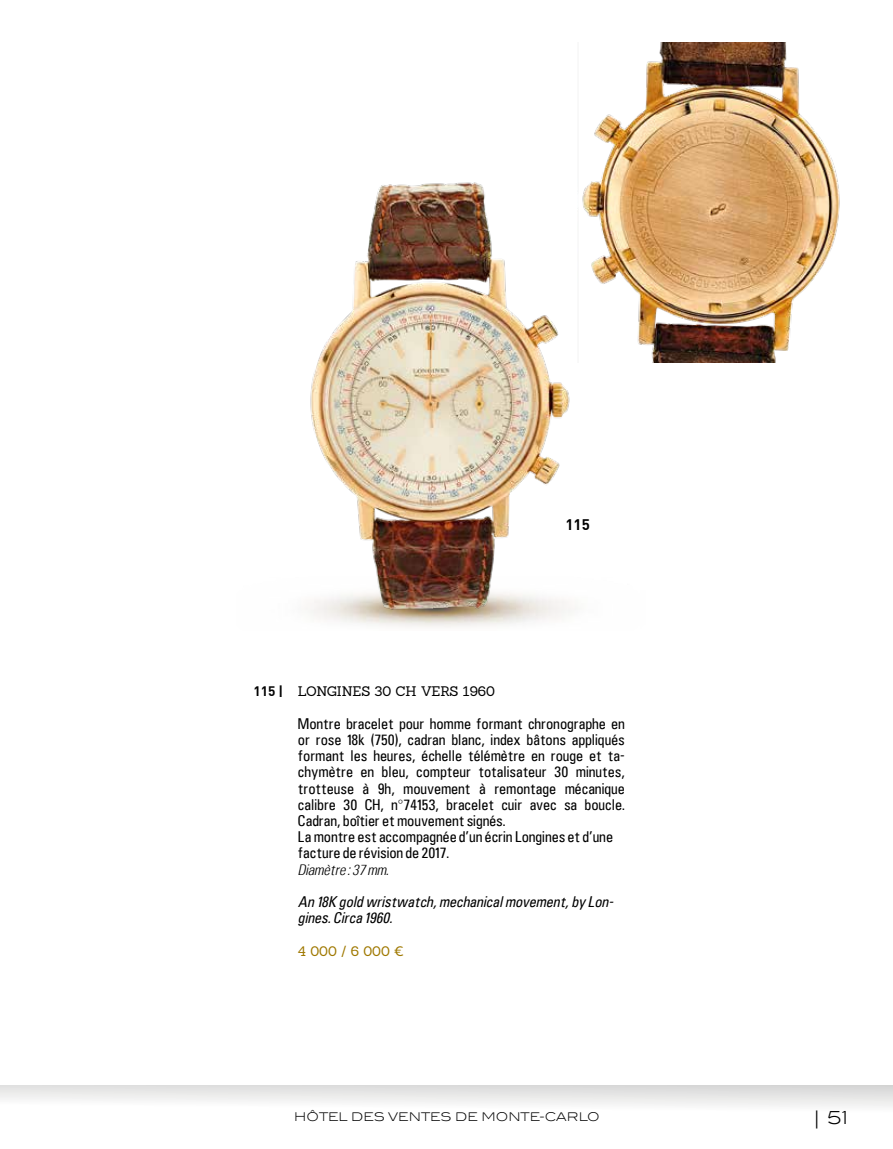
<style>
.page{position:relative;width:893px;height:1149px;background:#fff}
.page>*{position:absolute;margin:0;border:0;box-sizing:border-box;transform-origin:0 0}
.t1{font:300 18px "Blair ITC";color:#000}
.t2{font:700 15px "DIN";color:#000}
.t3{font:condensed 13.5px/16.2px "Uniform";color:#000}
.t4{font:italic condensed 13.5px/16.2px "Uniform";color:#000}
.t5{font:13.5px "Sanchez";letter-spacing:-.005em;color:#000}
.t6{font:italic 300 13.5px "Uniform Cond";color:#000}
.t7{font:13.5px "Sanchez";color:#9f7800}
.t8{font:300 12px "Blair ITC";color:#000}
.s1{font-family:"DIN";font-weight:700}
.s2{font-family:"Minion Pro";font-weight:400}
</style>
<div class="page">
<div style="left:0;top:1085px;width:893px;height:63px;background:linear-gradient(to bottom,#e8e8e8,#fff)"></div>
<img style="left:303px;top:182px;width:273px;height:433px">
<img style="left:582px;top:43px;width:258px;height:319px">
<p class="t2" style="left:565px;top:515px;width:26px">115</p>
<p class="t5" style="left:253px;top:682px;width:243px"><span class="s1">115 |</span> LONGINES 30 CH VERS 1960</p>
<p class="t3" style="left:298px;top:715px;width:328px">Montre bracelet pour homme formant chronographe en or rose 18k (750), cadran blanc, index bâtons appliqués formant les heures, échelle télémètre en rouge et ta&shy;chymètre en bleu, compteur totalisateur 30 minutes, trotteuse à 9h, mouvement à remontage mécanique calibre 30 CH, n°74153, bracelet cuir avec sa boucle.<br>Cadran, boîtier et mouvement signés.<br>La montre est accompagnée d’un écrin Longines et d’une facture de révision de 2017.</p>
<p class="t6" style="left:298px;top:860px;width:92px">Diamètre : 37 mm.</p>
<p class="t4" style="left:298px;top:893px;width:317px">An 18K gold wristwatch, mechanical movement, by Lon&shy;gines. Circa 1960.</p>
<p class="t7" style="left:298px;top:941px;width:107px">4 000 / 6 000 €</p>
<p class="t8" style="left:294px;top:1109px;width:307px">HÔTEL DES VENTES DE MONTE-CARLO</p>
<h1 class="t1" style="left:814px;top:1106px;width:35px"><span class="s2">|</span> 51</h1>
</div>
